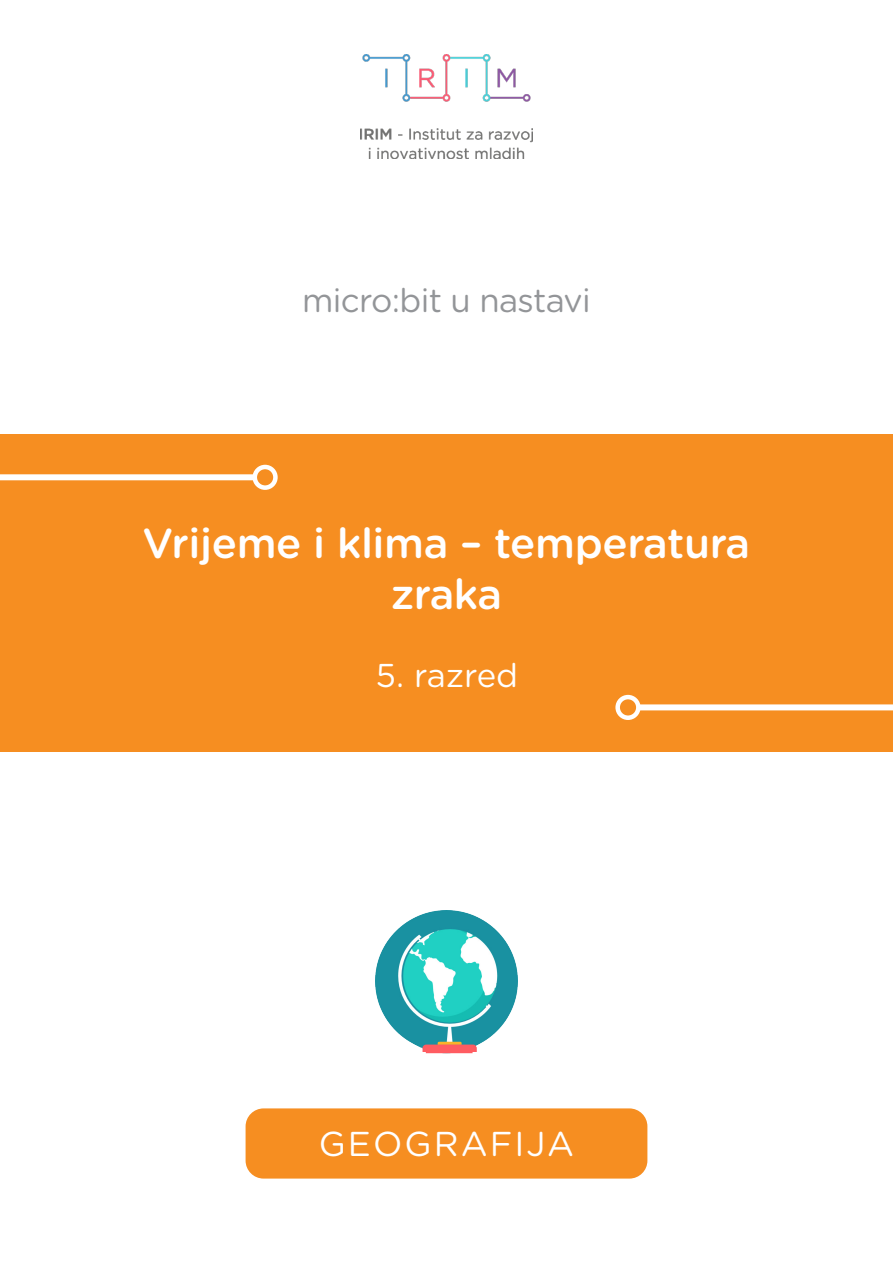
<style>
.page{position:relative;width:893px;height:1263px;background:#fff}
.page>*{position:absolute;margin:0;border:0;box-sizing:border-box;transform-origin:0 0}
.t1{font:500 45px "Gotham Rounded";letter-spacing:-.01em;color:#fff}
.t2{font:500 42px "Gotham Rounded";letter-spacing:-.01em;color:#fff}
.t3{font:34.5px "Gotham Rounded";letter-spacing:.06em;color:#fff}
.t4{font:33px "Gotham Rounded";letter-spacing:-.02em;color:#939598}
.t5{font:33px "Gotham Rounded";color:#fff}
</style>
<div class="page">
<div style="left:246px;top:1108px;width:401px;height:70px;background:#f68e21;border-radius:18px"></div>
<div style="left:0;top:434px;width:893px;height:317px;background:#f68e21"></div>
<div style="left:0;top:474px;width:254px;height:6px;background:#fff"></div>
<div style="left:253px;top:465px;width:25px;height:25px;border:4px solid #fff;border-radius:50%"></div>
<div style="left:639px;top:704px;width:254px;height:6px;background:#fff"></div>
<div style="left:615px;top:695px;width:26px;height:25px;border:4px solid #fff;border-radius:50%"></div>
<img style="left:361px;top:54px;width:171px;height:105px">
<img style="left:376px;top:910px;width:141px;height:141px">
<p class="t4" style="left:302px;top:277px;width:290px">micro:bit u nastavi</p>
<p class="t2" style="left:143px;top:513px;width:609px">Vrijeme i klima – temperatura</p>
<p class="t2" style="left:391px;top:564px;width:113px">zraka</p>
<p class="t1" style="left:296px;top:528px;width:301px">Strane svijeta</p>
<p class="t5" style="left:376px;top:652px;width:144px">5. razred</p>
<p class="t3" style="left:319px;top:1119px;width:257px">GEOGRAFIJA</p>
</div>
